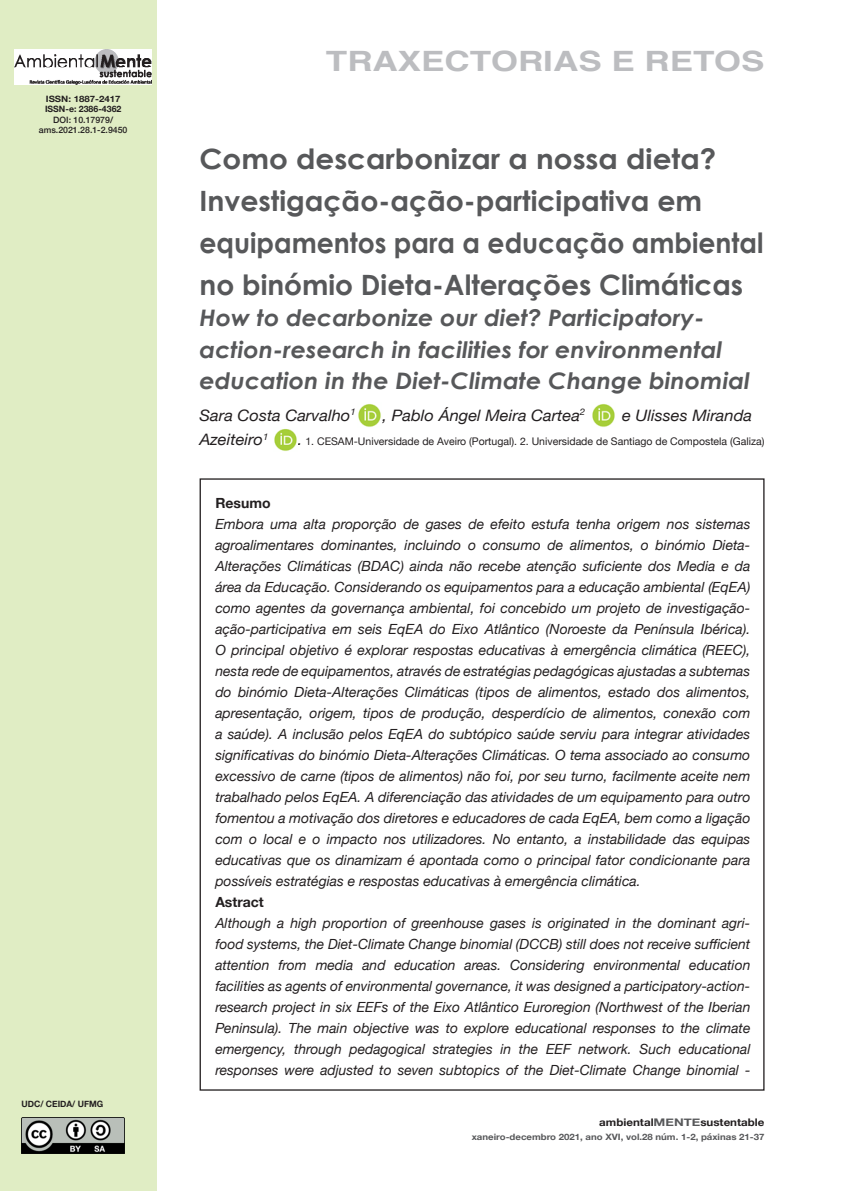
<style>
.page{position:relative;width:844px;height:1191px;background:#fff}
.page>*{position:absolute;margin:0;border:0;box-sizing:border-box;transform-origin:0 0}
.t1{font:700 28px/42px "Century Gothic";color:#57585a;scale:.95 1}
.t2{font:700 28px/42px "Century Gothic";color:#57585a;scale:1.05 1}
.t3{font:700 28px "Helvetica";color:#bcbdc0;scale:1.25 1}
.t4{font:italic 700 22.75px/31.5px "Century Gothic";color:#57585a;scale:1.05 1}
.t5{font:700 17.5px "Century Gothic";color:#57585a;scale:1.1 1}
.t6{font:italic 15.75px "Helvetica Neue";color:#231f20;scale:1.05 1}
.t7{font:italic 14px/21px "Helvetica Neue";color:#231f20;text-align:justify}
.t8{font:700 14px "Helvetica Neue";color:#231f20}
.t9{font:10.5px "Helvetica Neue";color:#231f20}
.t10{font:700 10.5px "Helvetica Neue";color:#231f20;scale:1.1 1}
.t11{font:700 8.75px "Helvetica Neue";color:#57585a;scale:1.1 1}
.t12{font:500 8.75px/10.5px "Helvetica Neue";color:#231f20;text-align:center}
.t13{font:700 8.75px "Helvetica Neue";color:#231f20}
.t14{font:700 8.75px "Helvetica Neue";color:#231f20;scale:1.1 1}
.s1{font-style:italic;font-size:15.75px}
.s2{color:#57585a}
</style>
<div class="page">
<div style="left:0;top:0;width:157px;height:1191px;background:#e0edc4"></div>
<img style="left:15px;top:50px;width:136px;height:35px">
<img style="left:21px;top:1117px;width:104px;height:37px">
<img style="left:358px;top:404px;width:23px;height:23px">
<img style="left:592px;top:404px;width:23px;height:23px">
<img style="left:274px;top:429px;width:23px;height:22px">
<p class="t14" style="left:46px;top:92px;width:69px">ISSN: 1887-2417</p>
<p class="t13" style="left:45px;top:102px;width:78px">ISSN-e: 2386-4362</p>
<p class="t12" style="left:39px;top:114px;width:90px">DOI: 10.17979/ ams.2021.28.1-2.9450</p>
<p class="t13" style="left:21px;top:1097px;width:83px">UDC/ CEIDA/ UFMG</p>
<p class="t3" style="left:326px;top:38px;width:352px">TRAXECTORIAS E RETOS</p>
<p class="t2" style="left:199px;top:136px;width:493px">Como descarbonizar a nossa dieta?<br>Investigação-ação-participativa em</p>
<p class="t1" style="left:199px;top:220px;width:595px">equipamentos para a educação ambiental no binómio Dieta-Alterações Climáticas</p>
<p class="t4" style="left:199px;top:301px;width:525px">How to decarbonize our diet? Participatory&shy;action-research in facilities for environmental education in the Diet-Climate Change binomial</p>
<p class="t6" style="left:199px;top:404px;width:150px">Sara Costa Carvalho<sup>1</sup></p>
<p class="t6" style="left:382px;top:404px;width:194px">, Pablo Ángel Meira Cartea<sup>2</sup></p>
<p class="t6" style="left:622px;top:404px;width:125px">e Ulisses Miranda</p>
<p class="t6" style="left:199px;top:428px;width:67px">Azeiteiro<sup>1</sup></p>
<p class="t9" style="left:298px;top:434px;width:468px"><span class="s1">.</span> 1. CESAM-Universidade de Aveiro (Portugal). 2. Universidade de Santiago de Compostela (Galiza)</p>
<p class="t8" style="left:215px;top:492px;width:57px">Resumo</p>
<p class="t7" style="left:215px;top:514px;width:536px">Embora uma alta proporção de gases de efeito estufa tenha origem nos sistemas agroalimentares dominantes, incluindo o consumo de alimentos, o binómio Dieta-Alterações Climáticas (BDAC) ainda não recebe atenção suficiente dos Media e da área da Educação. Considerando os equipamentos para a educação ambiental (EqEA) como agentes da governança ambiental, foi concebido um projeto de investigação&shy;ação-participativa em seis EqEA do Eixo Atlântico (Noroeste da Península Ibérica).<br>O principal objetivo é explorar respostas educativas à emergência climática (REEC), nesta rede de equipamentos, através de estratégias pedagógicas ajustadas a subtemas do binómio Dieta-Alterações Climáticas (tipos de alimentos, estado dos alimentos, apresentação, origem, tipos de produção, desperdício de alimentos, conexão com a saúde). A inclusão pelos EqEA do subtópico saúde serviu para integrar atividades significativas do binómio Dieta-Alterações Climáticas. O tema associado ao consumo excessivo de carne (tipos de alimentos) não foi, por seu turno, facilmente aceite nem trabalhado pelos EqEA. A diferenciação das atividades de um equipamento para outro fomentou a motivação dos diretores e educadores de cada EqEA, bem como a ligação com o local e o impacto nos utilizadores. No entanto, a instabilidade das equipas educativas que os dinamizam é apontada como o principal fator condicionante para possíveis estratégias e respostas educativas à emergência climática.</p>
<p class="t8" style="left:215px;top:891px;width:50px">Astract</p>
<p class="t7" style="left:215px;top:913px;width:536px">Although a high proportion of greenhouse gases is originated in the dominant agri&shy;food systems, the Diet-Climate Change binomial (DCCB) still does not receive sufficient attention from media and education areas. Considering environmental education facilities as agents of environmental governance, it was designed a participatory-action&shy;research project in six EEFs of the Eixo Atlântico Euroregion (Northwest of the Iberian Peninsula). The main objective was to explore educational responses to the climate emergency, through pedagogical strategies in the EEF network. Such educational responses were adjusted to seven subtopics of the Diet-Climate Change binomial -</p>
<p class="t10" style="left:599px;top:1113px;width:152px">ambiental<span class="s2">MENTE</span>sustentable</p>
<p class="t11" style="left:471px;top:1129px;width:267px">xaneiro-decembro 2021, ano XVI, vol.28 núm. 1-2, páxinas 21-37</p>
<p class="t5" style="left:743px;top:1127px;width:21px">21</p>
</div>
